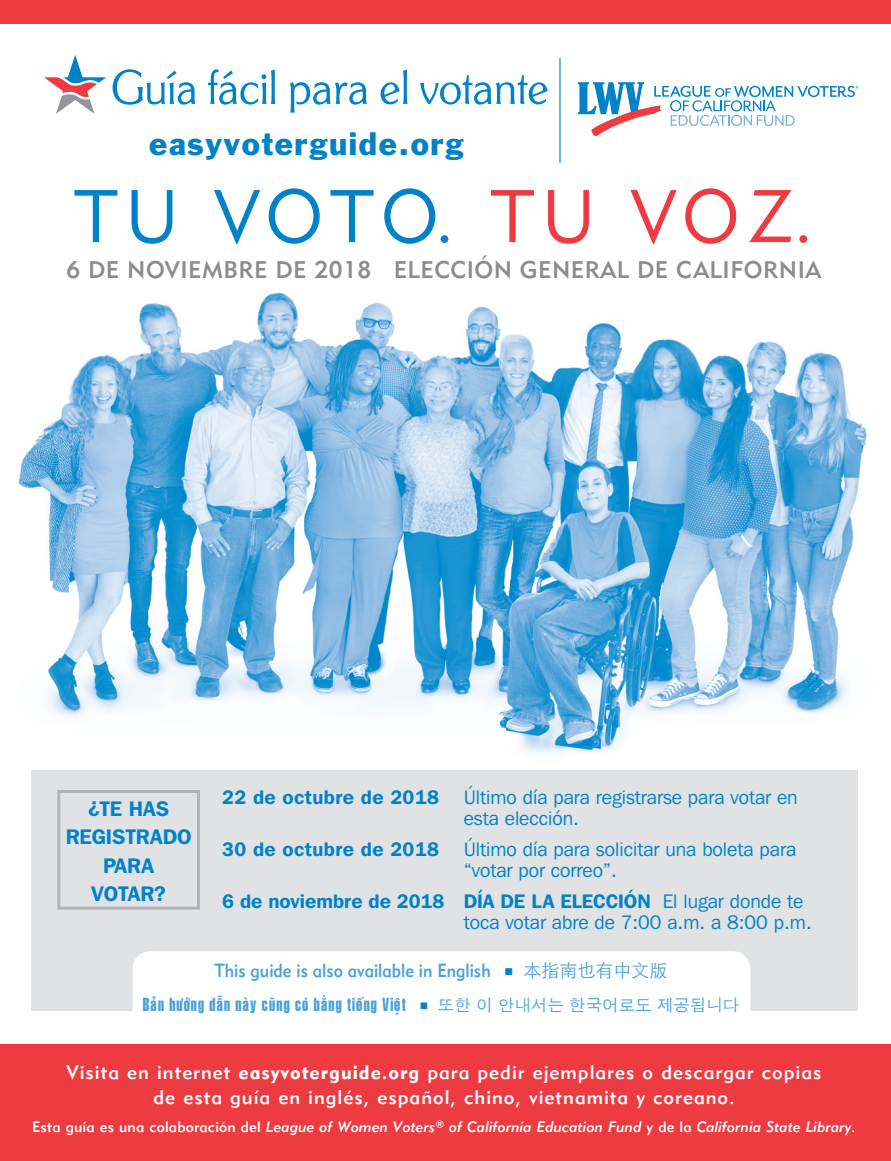
<style>
.page{position:relative;width:891px;height:1161px;background:#fff}
.page>*{position:absolute;margin:0;border:0;box-sizing:border-box;transform-origin:0 0}
.t1{font:73.5px "Geometric 415 BT Lite A";letter-spacing:.1em;color:#0082c8}
.t2{font:30px "Franklin Gothic";letter-spacing:.05em;color:#0082c8}
.t3{font:23.7px "Geometric 415 BT Medium A";letter-spacing:.02em;color:#8a8c8f}
.t4{font:600 21px/28.5px "Franklin Gothic IT Cby BT";color:#0082c8;text-align:center}
.t5{font:19.5px/21px "Franklin Gothic IT Cby BT";color:#0082c8}
.t6{font:19.5px/25.5px "Geometric 415 BT Medium A";letter-spacing:.05em;color:#fff;text-align:center}
.t7{font:600 19.5px "Franklin Gothic IT Cby BT";letter-spacing:.02em;color:#0082c8}
.t8{font:18.9px "Geometric 415 BT Medium A";color:#4aa1d8;scale:.9 1}
.t9{font:17.7px "VNI Swiss Condense";letter-spacing:.01em;color:#4aa1d8}
.t10{font:15px "Geometric 415 BT Medium Italic A";letter-spacing:.01em;color:#fff}
.s1{color:#ee3a41}
.s2{font-weight:600}
.s3{color:#0082c8}
.s4{font-family:"ST Xihei";font-size:18px}
.s5{font-family:"Apple Gothic";font-size:16.5px}
.s6{font-family:"Geometric 415 BT Black A"}
.s7{font-family:"Geometric 415 BT Medium A"}
</style>
<div class="page">
<img style="left:18px;top:292px;width:849px;height:510px">
<div style="left:31px;top:771px;width:826px;height:240px;background:#e1e2e4"></div>
<div style="left:57px;top:790px;width:143px;height:120px;border:3px solid #b2b3b7"></div>
<div style="left:132px;top:951px;width:618px;height:60px;background:#fff"></div>
<div style="left:0;top:1044px;width:891px;height:117px;background:#ee3a41"></div>
<div style="left:0;top:0;width:891px;height:23px;background:#ee3a41"></div>
<svg style="left:113px;top:69px;width:82px;height:36px"></svg>
<svg style="left:208px;top:69px;width:67px;height:36px"></svg>
<svg style="left:290px;top:82px;width:77px;height:31px"></svg>
<svg style="left:381px;top:70px;width:26px;height:34px"></svg>
<svg style="left:420px;top:75px;width:128px;height:30px"></svg>
<svg style="left:44px;top:55px;width:62px;height:59px"></svg>
<hr style="left:559px;top:58px;width:2px;height:105px;background:#0082c8">
<svg style="left:578px;top:82px;width:281px;height:54px"></svg>
<h2 class="t2" style="left:149px;top:125px;width:316px">easyvoterguide.org</h2>
<h1 class="t1" style="left:74px;top:171px;width:741px">TU VOTO. <span class="s1">TU VOZ.</span></h1>
<p class="t3" style="left:67px;top:255px;width:756px">6 DE NOVIEMBRE DE 2018 ELECCIÓN GENERAL DE CALIFORNIA</p>
<p class="t7" style="left:222px;top:784px;width:218px">22 de octubre de 2018</p>
<p class="t5" style="left:464px;top:786px;width:335px">Último día para registrarse para votar en esta elección.</p>
<p class="t7" style="left:222px;top:836px;width:218px">30 de octubre de 2018</p>
<p class="t5" style="left:464px;top:838px;width:334px">Último día para solicitar una boleta para “votar por correo”.</p>
<p class="t5" style="left:464px;top:890px;width:350px;text-indent:-242px"><span class="s2">6 de noviembre de 2018 DÍA DE LA ELECCIÓN</span> El lugar donde te toca votar abre de 7:00 a.m. a 8:00 p.m.</p>
<p class="t8" style="left:215px;top:959px;width:505px">This guide is also available in English <span class="s3">■</span> <span class="s4">本指南也有中文版</span></p>
<p class="t9" style="left:143px;top:992px;width:598px">Baûn höôùng daãn naøy cuõng coù baèng tieáng Vieät <span class="s3">■</span> <span class="s5">또한 이 안내서는 한국어로도 제공됩니다</span></p>
<p class="t4" style="left:66px;top:793px;width:127px">¿TE HAS<br>REGISTRADO<br>PARA<br>VOTAR?</p>
<p class="t6" style="left:67px;top:1059px;width:756px">Visita en internet <span class="s6">easyvoterguide.org</span> para pedir ejemplares o descargar copias de esta guía en inglés, español, chino, vietnamita y coreano.</p>
<p class="t10" style="left:32px;top:1118px;width:826px"><span class="s7">Esta guía es una colaboración del</span> League of Women Voters<sup>®</sup> of California Education Fund <span class="s7">y de la</span> California State Library.</p>
</div>
